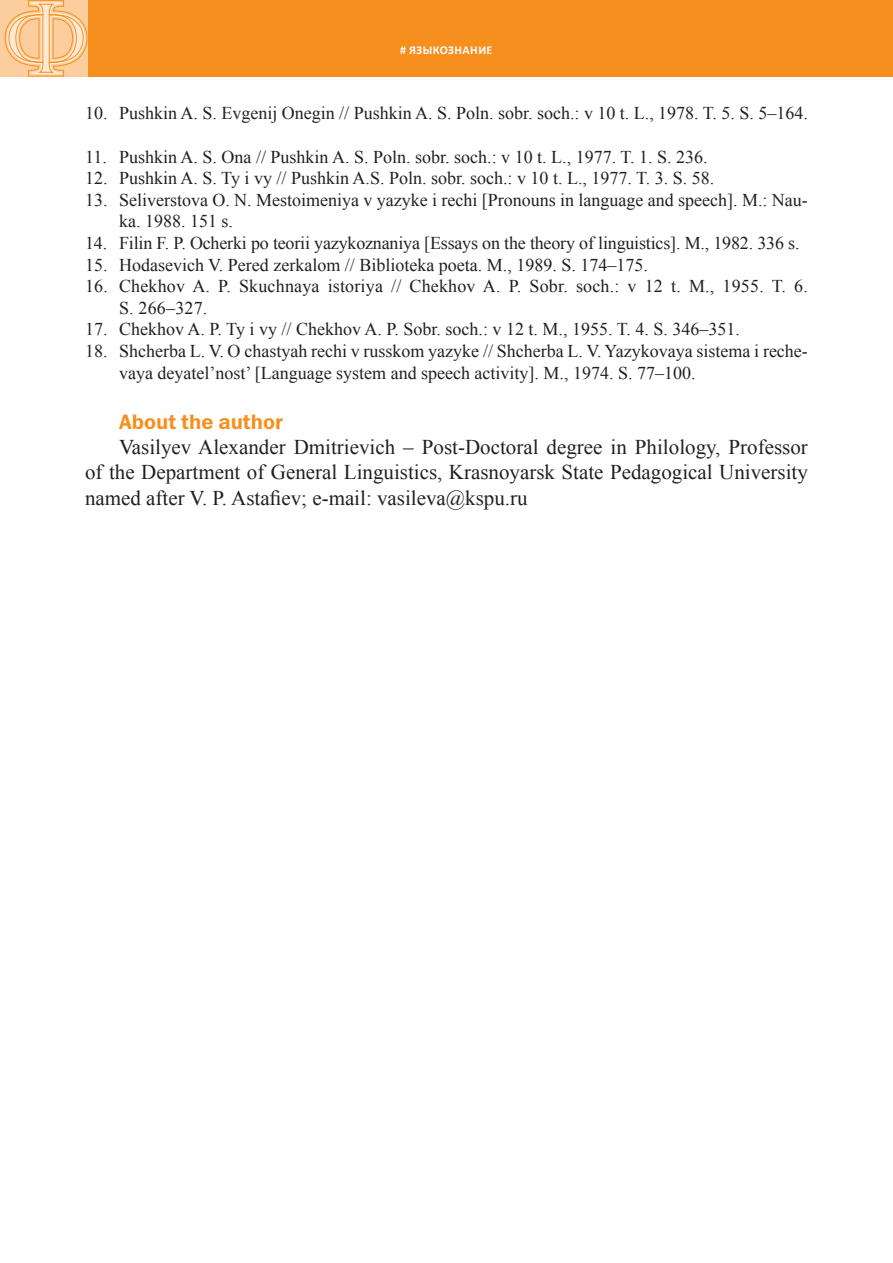
<style>
.page{position:relative;width:893px;height:1263px;background:#fff}
.page>*{position:absolute;margin:0;border:0;box-sizing:border-box;transform-origin:0 0}
.t1{font:21px/25.2px "Times New Roman";color:#231f20;text-align:justify}
.t2{font:21px "ez Franklin Goth Demi";color:#f68f1e}
.t3{font:18px/21.6px "Times New Roman";color:#231f20}
.t4{font:700 12px "Calibri";color:#fff}
</style>
<div class="page">
<div style="left:0;top:0;width:893px;height:77px;background:#f68f1e"></div>
<div style="left:0;top:0;width:88px;height:77px;background:#fdce9d"></div>
<svg style="left:4px;top:0;width:84px;height:77px"></svg>
<p class="t4" style="left:400px;top:43px;width:41px"># языкознани</p>
<p class="t4" style="left:487px;top:43px;width:7px">Е</p>
<p class="t3" style="left:85px;top:102px;width:724px">10. Pushkin A. S. Evgenij Onegin // Pushkin A. S. Poln. sobr. soch.: v 10 t. L., 1978. T. 5. S. 5–164.</p>
<p class="t3" style="left:85px;top:145px;width:624px">11. Pushkin A. S. Ona // Pushkin A. S. Poln. sobr. soch.: v 10 t. L., 1977. T. 1. S. 236.</p>
<p class="t3" style="left:85px;top:167px;width:631px">12. Pushkin A. S. Ty i vy // Pushkin A.S. Poln. sobr. soch.: v 10 t. L., 1977. T. 3. S. 58.</p>
<p class="t3" style="left:119px;top:189px;width:690px;text-indent:-34px">13. Seliverstova O. N. Mestoimeniya v yazyke i rechi [Pronouns in language and speech]. M.: Nau&shy;ka. 1988. 151 s.</p>
<p class="t3" style="left:85px;top:232px;width:716px">14. Filin F. P. Ocherki po teorii yazykoznaniya [Essays on the theory of linguistics]. M., 1982. 336 s.</p>
<p class="t3" style="left:85px;top:253px;width:564px">15. Hodasevich V. Pered zerkalom // Biblioteka poeta. M., 1989. S. 174–175.</p>
<p class="t3" style="left:119px;top:275px;width:690px;text-indent:-34px">16. Chekhov A. P. Skuchnaya istoriya // Chekhov A. P. Sobr. soch.: v 12 t. M., 1955. T. 6.<br>S. 266–327.</p>
<p class="t3" style="left:85px;top:318px;width:656px">17. Chekhov A. P. Ty i vy // Chekhov A. P. Sobr. soch.: v 12 t. M., 1955. T. 4. S. 346–351.</p>
<p class="t3" style="left:119px;top:340px;width:690px;text-indent:-34px">18. Shcherba L. V. O chastyah rechi v russkom yazyke // Shcherba L. V. Yazykovaya sistema i reche&shy;vaya deyatel’nost’ [Language system and speech activity]. M., 1974. S. 77–100.</p>
<p class="t2" style="left:119px;top:410px;width:166px">About the author</p>
<p class="t1" style="left:85px;top:434px;width:724px;text-indent:34px">Vasilyev Alexander Dmitrievich – Post-Doctoral degree in Philology, Professor of the Department of General Linguistics, Krasnoyarsk State Pedagogical University named after V. P. Astafiev; e-mail: vasileva@kspu.ru</p>
</div>
